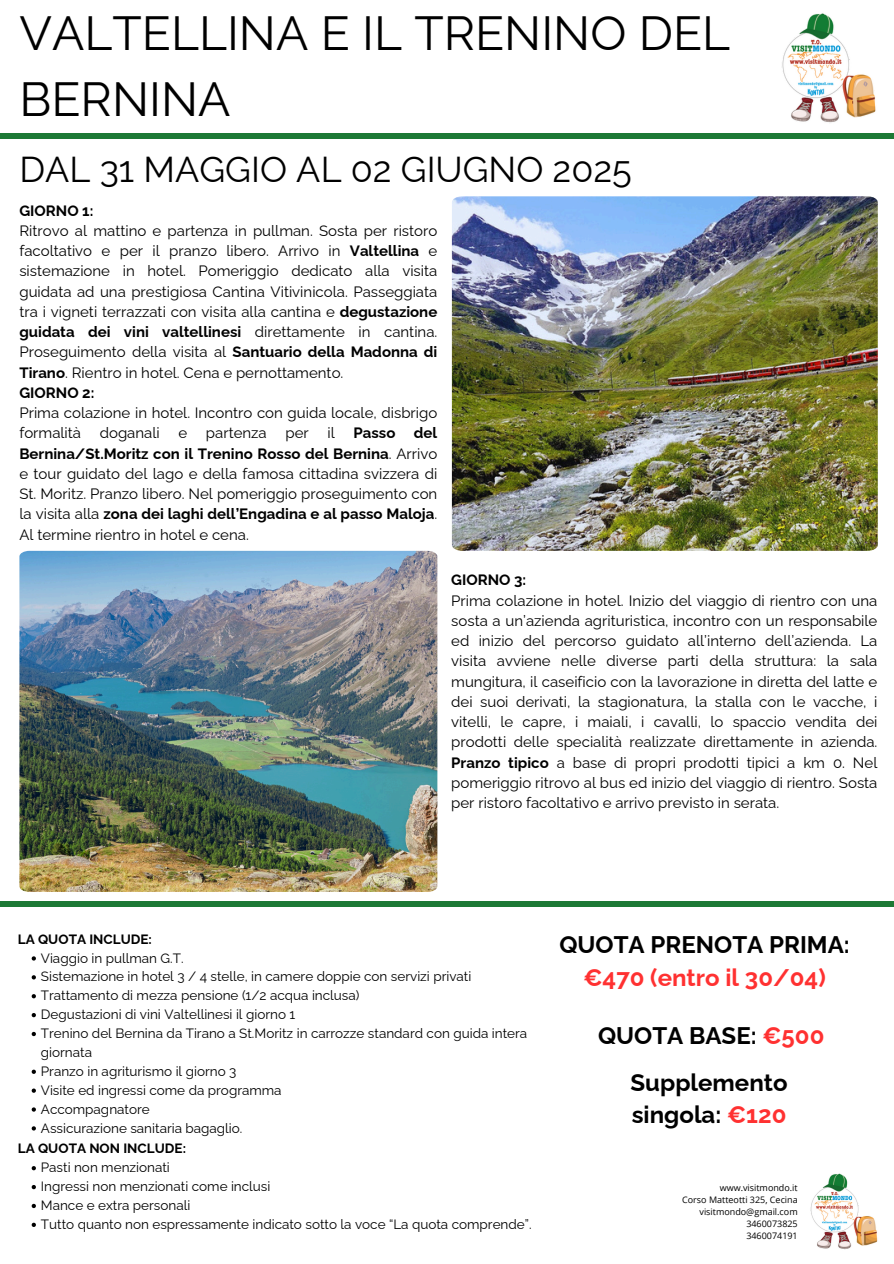
<style>
.page{position:relative;width:894px;height:1264px;background:#fff}
.page>*{position:absolute;margin:0;border:0;box-sizing:border-box;transform-origin:0 0}
.t1{font:48px/66.3px "Raleway";color:#000}
.t2{font:36px "Raleway";color:#000}
.t3{font:700 24px/32.7px "Raleway";color:#000}
.t4{font:15px/20.2px "Raleway";color:#000}
.t5{font:13.5px/18.9px "Raleway";color:#000}
.t6{font:700 13.5px "Raleway";color:#000}
.t7{font:9px "Open Sans";color:#000}
.s1{font-weight:700}
.s2{color:#ff3131}
</style>
<div class="page">
<div style="left:0;top:133px;width:893px;height:6px;background:#1d7935"></div>
<img style="left:452px;top:196px;width:425px;height:355px">
<img style="left:782px;top:13px;width:94px;height:110px">
<div style="left:0;top:901px;width:893px;height:5px;background:#1d7935"></div>
<img style="left:810px;top:1173px;width:67px;height:77px">
<svg style="left:32px;top:956px;width:4px;height:4px"></svg>
<svg style="left:32px;top:975px;width:4px;height:4px"></svg>
<svg style="left:32px;top:994px;width:4px;height:4px"></svg>
<svg style="left:32px;top:1013px;width:4px;height:4px"></svg>
<svg style="left:32px;top:1031px;width:4px;height:5px"></svg>
<svg style="left:32px;top:1069px;width:4px;height:4px"></svg>
<svg style="left:32px;top:1088px;width:4px;height:4px"></svg>
<svg style="left:32px;top:1107px;width:4px;height:4px"></svg>
<svg style="left:32px;top:1126px;width:4px;height:4px"></svg>
<svg style="left:32px;top:1166px;width:4px;height:4px"></svg>
<svg style="left:32px;top:1185px;width:4px;height:4px"></svg>
<svg style="left:32px;top:1203px;width:4px;height:5px"></svg>
<svg style="left:32px;top:1222px;width:4px;height:4px"></svg>
<img style="left:19px;top:551px;width:418px;height:340px">
<p class="t1" style="left:19px;top:0;width:712px">VALTELLINA E IL TRENINO DEL<br>BERNINA</p>
<h2 class="t2" style="left:19px;top:148px;width:613px">DAL 31 MAGGIO AL 02 GIUGNO 2025</h2>
<h5 class="t4" style="left:19px;top:200px;width:419px"><span class="s1">GIORNO 1:<br></span>Ritrovo al mattino e partenza in pullman. Sosta per ristoro facoltativo e per il pranzo libero. Arrivo in <span class="s1">Valtellina</span> e sistemazione in hotel. Pomeriggio dedicato alla visita guidata ad una prestigiosa Cantina Vitivinicola. Passeggiata tra i vigneti terrazzati con visita alla cantina e <span class="s1">degustazione guidata dei vini valtellinesi</span> direttamente in cantina.<br>Proseguimento della visita al <span class="s1">Santuario della Madonna di Tirano</span>. Rientro in hotel. Cena e pernottamento.<br><span class="s1">GIORNO 2:<br></span>Prima colazione in hotel. Incontro con guida locale, disbrigo formalità doganali e partenza per il <span class="s1">Passo del Bernina/St.Moritz con il Trenino Rosso del Bernina</span>. Arrivo e tour guidato del lago e della famosa cittadina svizzera di St. Moritz. Pranzo libero. Nel pomeriggio proseguimento con la visita alla <span class="s1">zona dei laghi dell’Engadina e al passo Maloja</span>.<br>Al termine rientro in hotel e cena.</h5>
<p class="t4" style="left:451px;top:570px;width:427px"><span class="s1">GIORNO 3:<br></span>Prima colazione in hotel. Inizio del viaggio di rientro con una sosta a un’azienda agrituristica, incontro con un responsabile ed inizio del percorso guidato all’interno dell’azienda. La visita avviene nelle diverse parti della struttura: la sala mungitura, il caseificio con la lavorazione in diretta del latte e dei suoi derivati, la stagionatura, la stalla con le vacche, i vitelli, le capre, i maiali, i cavalli, lo spaccio vendita dei prodotti delle specialità realizzate direttamente in azienda.<br><span class="s1">Pranzo tipico</span> a base di propri prodotti tipici a km 0. Nel pomeriggio ritrovo al bus ed inizio del viaggio di rientro. Sosta per ristoro facoltativo e arrivo previsto in serata.</p>
<p class="t6" style="left:18px;top:931px;width:135px">LA QUOTA INCLUDE:</p>
<p class="t5" style="left:41px;top:948px;width:144px">Viaggio in pullman G.T.</p>
<p class="t5" style="left:41px;top:967px;width:432px">Sistemazione in hotel 3 / 4 stelle, in camere doppie con servizi privati</p>
<p class="t5" style="left:41px;top:986px;width:320px">Trattamento di mezza pensione (1/2 acqua inclusa)</p>
<p class="t5" style="left:41px;top:1005px;width:256px">Degustazioni di vini Valtellinesi il giorno 1</p>
<p class="t5" style="left:41px;top:1023px;width:488px">Trenino del Bernina da Tirano a St.Moritz in carrozze standard con guida intera giornata</p>
<p class="t5" style="left:41px;top:1061px;width:197px">Pranzo in agriturismo il giorno 3</p>
<p class="t5" style="left:41px;top:1080px;width:242px">Visite ed ingressi come da programma</p>
<h6 class="t5" style="left:41px;top:1099px;width:110px">Accompagnatore</h6>
<p class="t5" style="left:41px;top:1118px;width:203px">Assicurazione sanitaria bagaglio.</p>
<p class="t6" style="left:18px;top:1140px;width:169px">LA QUOTA NON INCLUDE:</p>
<p class="t5" style="left:41px;top:1158px;width:130px">Pasti non menzionati</p>
<p class="t5" style="left:41px;top:1176px;width:231px">Ingressi non menzionati come inclusi</p>
<h4 class="t5" style="left:41px;top:1195px;width:151px">Mance e extra personali</h4>
<h3 class="t5" style="left:41px;top:1214px;width:492px">Tutto quanto non espressamente indicato sotto la voce “La quota comprende”.</h3>
<p class="t3" style="left:559px;top:928px;width:292px;text-align:center">QUOTA PRENOTA PRIMA: <span class="s2">€470 (entro il 30/04)</span></p>
<p class="t3" style="left:598px;top:1019px;width:228px">QUOTA BASE: <span class="s2">€500</span></p>
<p class="t3" style="left:630px;top:1065px;width:158px">Supplemento singola: <span class="s2">€120</span></p>
<p class="t7" style="left:719px;top:1180px;width:79px">www.visitmondo.it</p>
<p class="t7" style="left:682px;top:1192px;width:117px">Corso Matteotti 325, Cecina</p>
<h5 class="t7" style="left:699px;top:1204px;width:100px">visitmondo@gmail.com</h5>
<h6 class="t7" style="left:746px;top:1216px;width:53px">3460073825</h6>
<p class="t7" style="left:746px;top:1228px;width:53px">3460074191</p>
</div>
